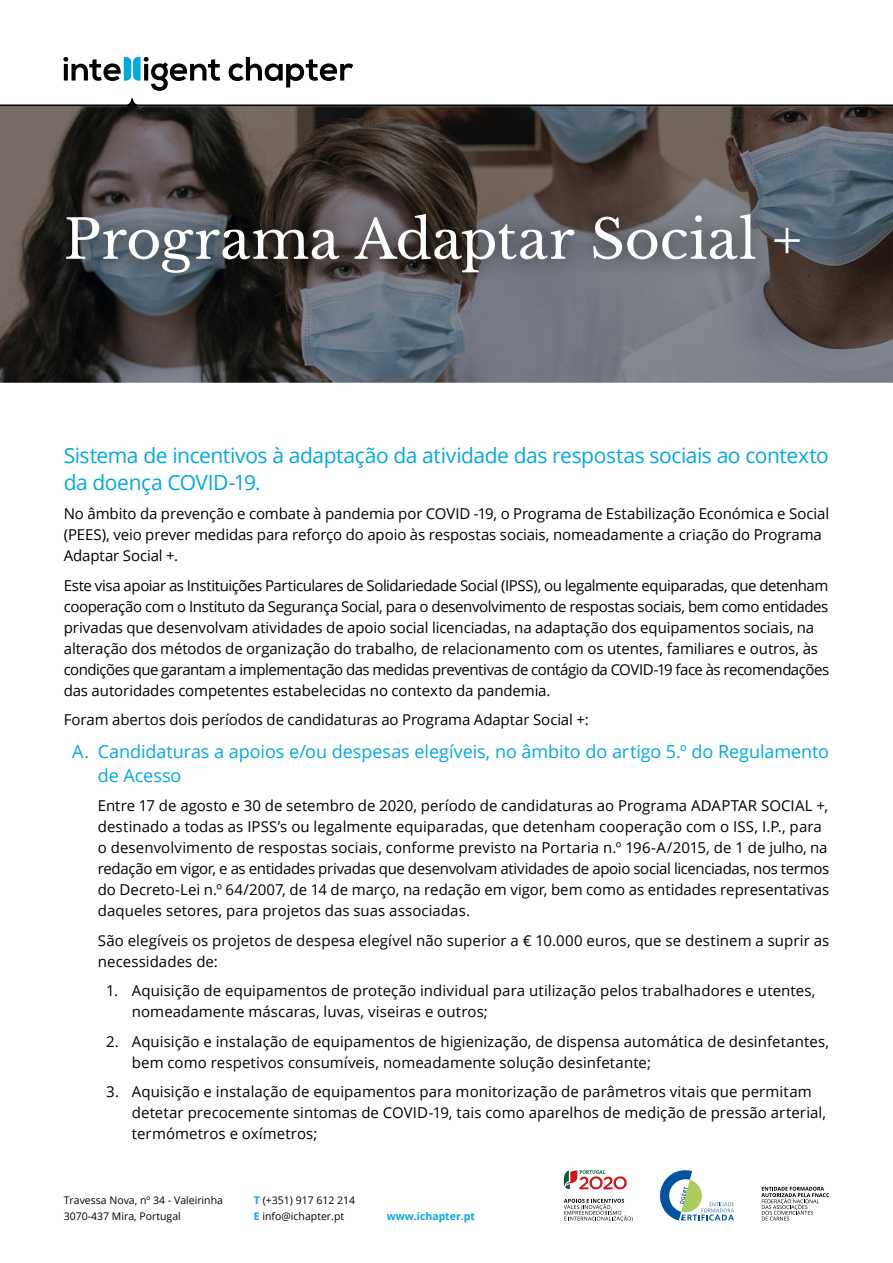
<style>
.page{position:relative;width:893px;height:1263px;background:#fff}
.page>*{position:absolute;margin:0;border:0;box-sizing:border-box;transform-origin:0 0}
.t1{font:54px "Libre Baskerville";color:#fff}
.Sub-título_Open_Sans{font:21px/27px "Open Sans";letter-spacing:-.02em;color:#00a9e0}
.t2{font:18px/24px "Open Sans";letter-spacing:-.005em;color:#00a9e0}
.Texto_corrido_Open_S{font:15px/21px "Open Sans";color:#000}
.Texto_corrido_Open_S-2{font:15px/21px "Open Sans";letter-spacing:-.02em;color:#000}
.t3{font:10.5px/16.2px "Open Sans";color:#000}
.t4{font:700 10.5px "Open Sans";color:#00a9e0}
.s1{font-weight:700;color:#00a9e0}
</style>
<div class="page">
<svg style="left:761px;top:1187px;width:68px;height:33px"></svg>
<svg style="left:564px;top:1199px;width:69px;height:23px"></svg>
<svg style="left:564px;top:1170px;width:63px;height:19px"></svg>
<svg style="left:660px;top:1170px;width:74px;height:50px"></svg>
<img style="left:0;top:106px;width:893px;height:277px">
<div style="left:49px;top:195px;width:768px;height:96px;background:#000;opacity:.6"></div>
<svg style="left:229px;top:57px;width:124px;height:30px"></svg>
<svg style="left:63px;top:56px;width:157px;height:35px"></svg>
<svg style="left:0;top:98px;width:893px;height:8px"></svg>
<p class="t1" style="left:64px;top:206px;width:740px">Programa Adaptar Social +</p>
<p class="Sub-título_Open_Sans" style="left:64px;top:441px;width:767px">Sistema de incentivos à adaptação da atividade das respostas sociais ao contexto da doença COVID-19.</p>
<p class="Texto_corrido_Open_S" style="left:64px;top:503px;width:767px">No âmbito da prevenção e combate à pandemia por COVID -19, o Programa de Estabilização Económica e Social (PEES), veio prever medidas para reforço do apoio às respostas sociais, nomeadamente a criação do Programa<br>Adaptar Social +.</p>
<p class="Texto_corrido_Open_S-2" style="left:64px;top:574px;width:767px">Este visa apoiar as Instituições Particulares de Solidariedade Social (IPSS), ou legalmente equiparadas, que detenham cooperação com o Instituto da Segurança Social, para o desenvolvimento de respostas sociais, bem como entidades privadas que desenvolvam atividades de apoio social licenciadas, na adaptação dos equipamentos sociais, na alteração dos métodos de organização do trabalho, de relacionamento com os utentes, familiares e outros, às condições que garantam a implementação das medidas preventivas de contágio da COVID-19 face às recomendações das autoridades competentes estabelecidas no contexto da pandemia.</p>
<p class="Texto_corrido_Open_S" style="left:64px;top:709px;width:526px">Foram abertos dois períodos de candidaturas ao Programa Adaptar Social +:</p>
<p class="t2" style="left:98px;top:739px;width:733px;text-indent:-26px">A. Candidaturas a apoios e/ou despesas elegíveis, no âmbito do artigo 5.º do Regulamento de Acesso</p>
<p class="Texto_corrido_Open_S" style="left:98px;top:795px;width:733px">Entre 17 de agosto e 30 de setembro de 2020, período de candidaturas ao Programa ADAPTAR SOCIAL +, destinado a todas as IPSS’s ou legalmente equiparadas, que detenham cooperação com o ISS, I.P., para o desenvolvimento de respostas sociais, conforme previsto na Portaria n.º 196-A/2015, de 1 de julho, na redação em vigor, e as entidades privadas que desenvolvam atividades de apoio social licenciadas, nos termos do Decreto-Lei n.º 64/2007, de 14 de março, na redação em vigor, bem como as entidades representativas daqueles setores, para projetos das suas associadas.</p>
<p class="Texto_corrido_Open_S" style="left:98px;top:929px;width:733px">São elegíveis os projetos de despesa elegível não superior a € 10.000 euros, que se destinem a suprir as necessidades de:</p>
<p class="Texto_corrido_Open_S" style="left:132px;top:980px;width:685px;text-indent:-26px">1. Aquisição de equipamentos de proteção individual para utilização pelos trabalhadores e utentes, nomeadamente máscaras, luvas, viseiras e outros;</p>
<p class="Texto_corrido_Open_S" style="left:132px;top:1030px;width:699px;text-indent:-26px">2. Aquisição e instalação de equipamentos de higienização, de dispensa automática de desinfetantes, bem como respetivos consumíveis, nomeadamente solução desinfetante;</p>
<p class="Texto_corrido_Open_S" style="left:132px;top:1081px;width:696px;text-indent:-26px">3. Aquisição e instalação de equipamentos para monitorização de parâmetros vitais que permitam detetar precocemente sintomas de COVID-19, tais como aparelhos de medição de pressão arterial, termómetros e oxímetros;</p>
<p class="t3" style="left:64px;top:1192px;width:161px">Travessa Nova, nº 34 - Valeirinha<br>3070-437 Mira, Portugal</p>
<p class="t3" style="left:254px;top:1192px;width:103px"><span class="s1">T</span> (+351) 917 612 214<br><span class="s1">E</span> info@ichapter.pt</p>
<p class="t4" style="left:387px;top:1209px;width:90px">www.ichapter.pt</p>
</div>
